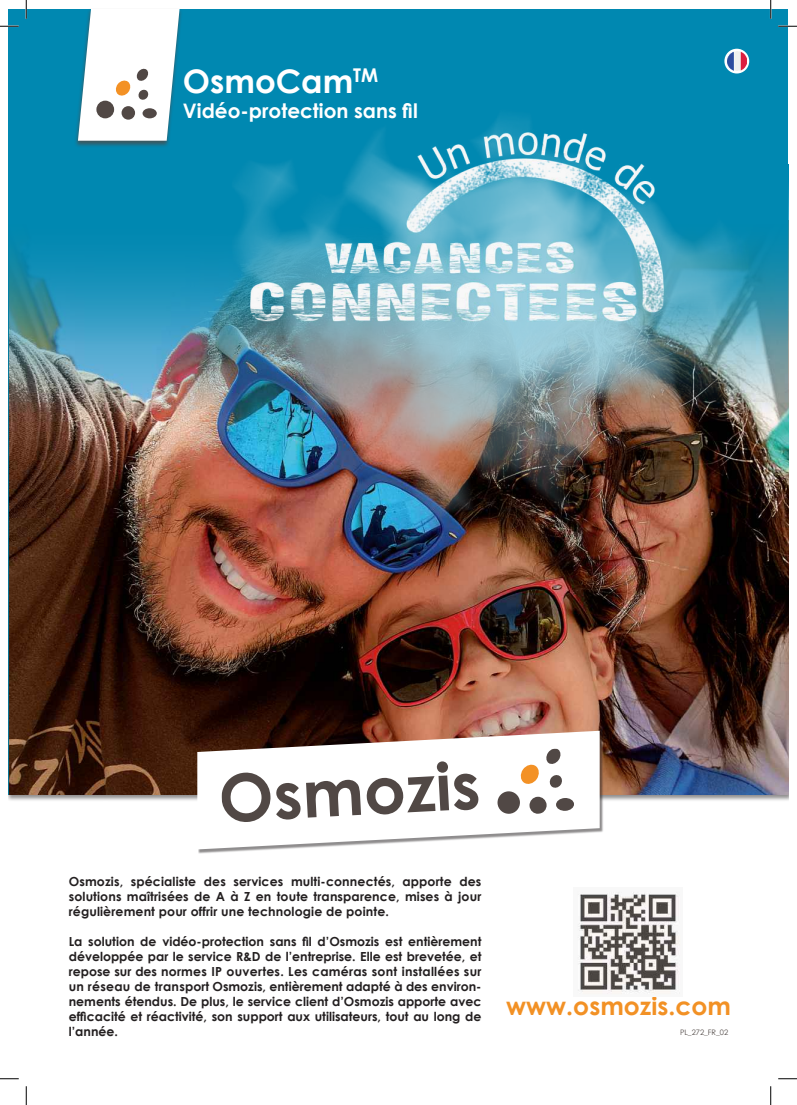
<style>
.page{position:relative;width:797px;height:1105px;background:#fff}
.page>*{position:absolute;margin:0;border:0;box-sizing:border-box;transform-origin:0 0}
.t1{font:700 32.5px "Century Gothic";color:#fff}
.t2{font:700 25px "Century Gothic";color:#f29125}
.t3{font:700 20px "Century Gothic";color:#fff}
.t4{font:700 12.5px/15px "Century Gothic";letter-spacing:.005em;color:#231f20;text-align:justify}
.t5{font:7.5px "Century Gothic";color:#504845}
</style>
<div class="page">
<div style="left:9px;top:9px;width:779px;height:785px;background:#0088b1"></div>
<img style="left:9px;top:414px;width:779px;height:380px">
<img style="left:9px;top:343px;width:779px;height:71px">
<div style="left:198px;top:731px;width:405px;height:122px;background:#231f20;opacity:.51"></div>
<svg style="left:197px;top:731px;width:402px;height:118px;fill:#fff"></svg>
<svg style="left:221px;top:761px;width:257px;height:61px"></svg>
<div style="left:497px;top:791px;width:23px;height:23px;background:#514845;border-radius:50%"></div>
<div style="left:529px;top:796px;width:18px;height:18px;background:#514845;border-radius:50%"></div>
<div style="left:556px;top:798px;width:18px;height:13px;background:#514845;border-radius:50%"></div>
<svg style="left:519px;top:748px;width:43px;height:41px;background:#e1d0c0"></svg>
<div style="left:74px;top:8px;width:109px;height:140px;background:#504845;opacity:.75"></div>
<svg style="left:78px;top:9px;width:102px;height:132px;background:#d5e3e7"></svg>
<svg style="left:724px;top:49px;width:25px;height:24px"></svg>
<img style="left:727px;top:51px;width:19px;height:20px">
<img style="left:578px;top:892px;width:102px;height:102px">
<svg style="left:9px;top:250px;width:779px;height:93px"></svg>
<img style="left:230px;top:117px;width:523px;height:409px">
<svg style="left:0;top:25px;width:19px;height:2px"></svg>
<svg style="left:778px;top:25px;width:19px;height:2px"></svg>
<svg style="left:0;top:1078px;width:19px;height:1px"></svg>
<svg style="left:778px;top:1078px;width:19px;height:1px"></svg>
<svg style="left:25px;top:0;width:2px;height:19px"></svg>
<svg style="left:25px;top:1086px;width:2px;height:19px"></svg>
<svg style="left:770px;top:0;width:1px;height:19px"></svg>
<svg style="left:770px;top:1086px;width:1px;height:19px"></svg>
<h1 class="t1" style="left:183px;top:67px;width:197px">OsmoCam<sup>TM</sup></h1>
<h3 class="t3" style="left:183px;top:96px;width:236px">Vidéo-protection sans fil</h3>
<p class="t4" style="left:69px;top:875px;width:414px">Osmozis, spécialiste des services multi-connectés, apporte des solutions maîtrisées de A à Z en toute transparence, mises à jour régulièrement pour offrir une technologie de pointe.</p>
<p class="t4" style="left:69px;top:933px;width:414px">La solution de vidéo-protection sans fil d’Osmozis est entièrement développée par le service R&amp;D de l’entreprise. Elle est brevetée, et repose sur des normes IP ouvertes. Les caméras sont installées sur un réseau de transport Osmozis, entièrement adapté à des environ&shy;nements étendus. De plus, le service client d’Osmozis apporte avec efficacité et réactivité, son support aux utilisateurs, tout au long de l’année.</p>
<h2 class="t2" style="left:506px;top:995px;width:226px">www.osmozis.com</h2>
<p class="t5" style="left:680px;top:1029px;width:50px">PL_272_FR_02</p>
</div>
